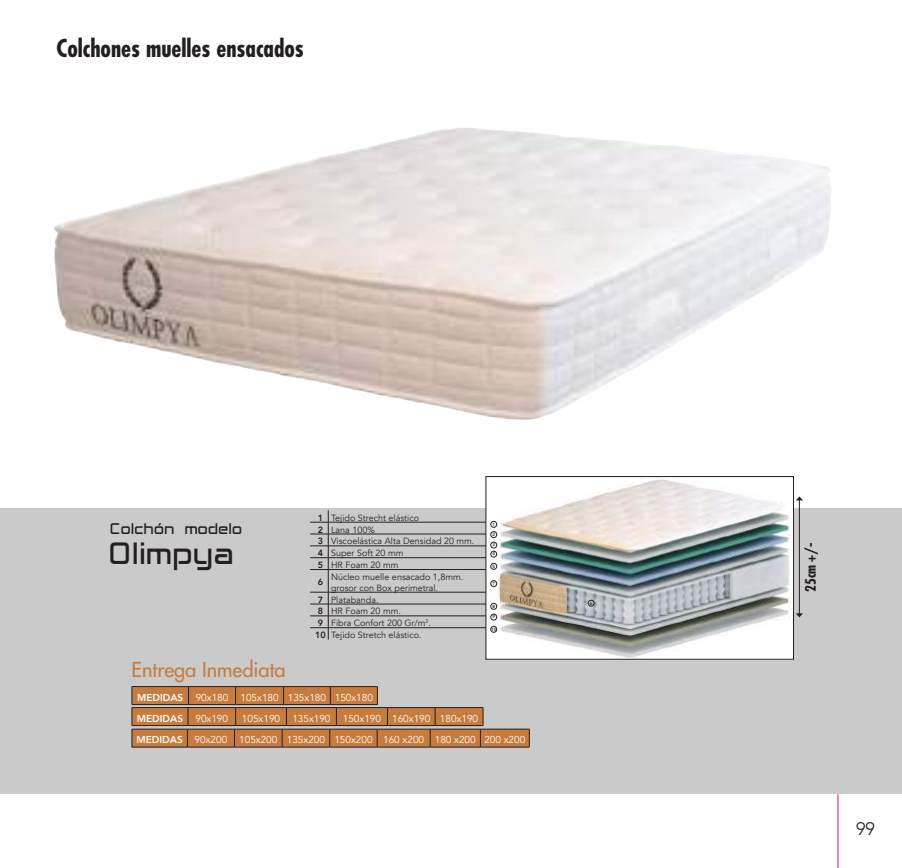
<style>
.page{position:relative;width:902px;height:868px;background:#fff}
.page>*{position:absolute;margin:0;border:0;box-sizing:border-box;transform-origin:0 0}
.t1{font:30px "Anita Semi square";color:#241f1f}
.t2{font:700 condensed 24px "Futura";color:#241f1f}
.t3{font:20px "Futura";color:#c77c3e}
.t4{font:300 18px "Avenir";color:#241f1f}
.t5{font:15px "Anita Semi square";color:#241f1f}
.t6{font:700 condensed 14px "Futura";color:#241f1f}
.t7{font:10px "Avenir";color:#fff}
.t8{font:800 10px "Avenir";color:#fff}
.t9{font:9px/11.8px "Avenir";color:#241f1f}
.t10{font:800 9px "Avenir";color:#241f1f}
.t11{font:800 4.5px/9.1px "Avenir";color:#241f1f}
.s1{font-weight:800}
.s2{font-weight:400}
</style>
<div class="page">
<hr style="left:837px;top:794px;width:1px;height:73px;background:#d4117f">
<div style="left:0;top:508px;width:901px;height:286px;background:#cbcacb"></div>
<hr style="left:328px;top:522px;width:158px;height:1px;background:#241f1f">
<hr style="left:328px;top:533px;width:158px;height:1px;background:#241f1f">
<hr style="left:328px;top:545px;width:158px;height:1px;background:#241f1f">
<hr style="left:328px;top:557px;width:158px;height:1px;background:#241f1f">
<hr style="left:328px;top:569px;width:158px;height:1px;background:#241f1f">
<hr style="left:328px;top:592px;width:158px;height:1px;background:#241f1f">
<hr style="left:328px;top:603px;width:158px;height:1px;background:#241f1f">
<hr style="left:328px;top:615px;width:158px;height:1px;background:#241f1f">
<hr style="left:328px;top:627px;width:158px;height:1px;background:#241f1f">
<svg style="left:310px;top:510px;width:19px;height:129px"></svg>
<img style="left:487px;top:479px;width:305px;height:178px">
<div style="left:485px;top:476px;width:309px;height:183px;border:1px solid #241f1f"></div>
<img style="left:54px;top:128px;width:777px;height:292px">
<hr style="left:799px;top:500px;width:1px;height:114px;background:#241f1f">
<svg style="left:796px;top:496px;width:7px;height:4px"></svg>
<svg style="left:796px;top:613px;width:7px;height:4px"></svg>
<svg style="left:490px;top:521px;width:6px;height:36px"></svg>
<svg style="left:490px;top:563px;width:6px;height:6px"></svg>
<svg style="left:588px;top:600px;width:6px;height:6px"></svg>
<svg style="left:490px;top:580px;width:6px;height:6px"></svg>
<svg style="left:490px;top:603px;width:6px;height:17px"></svg>
<svg style="left:490px;top:626px;width:6px;height:6px"></svg>
<svg style="left:132px;top:686px;width:398px;height:61px"></svg>
<hr style="left:132px;top:725px;width:56px;height:1px;background:#241f1f">
<hr style="left:188px;top:725px;width:47px;height:1px;background:#241f1f">
<hr style="left:235px;top:725px;width:51px;height:1px;background:#241f1f">
<hr style="left:286px;top:725px;width:50px;height:1px;background:#241f1f">
<hr style="left:336px;top:725px;width:51px;height:1px;background:#241f1f">
<hr style="left:387px;top:725px;width:48px;height:1px;background:#241f1f">
<hr style="left:435px;top:725px;width:48px;height:1px;background:#241f1f">
<h2 class="t2" style="left:56px;top:33px;width:249px">Colchones muelles ensacados</h2>
<h3 class="t5" style="left:111px;top:519px;width:134px">Colchón modelo</h3>
<p class="t9" style="left:318px;top:512px;width:158px"><span class="s1">1</span> Tejido Strecht elástico<br><span class="s1">2</span> Lana 100%<br><span class="s1">3</span> Viscoelástica Alta Densidad 20 mm.<br><span class="s1">4</span> Super Soft 20 mm<br><span class="s1">5</span> HR Foam 20 mm</p>
<p class="t10" style="left:318px;top:575px;width:7px">6</p>
<p class="t9" style="left:331px;top:571px;width:134px;line-height:10.8px">Núcleo muelle ensacado 1,8mm. grosor con Box perimetral.</p>
<p class="t9" style="left:315px;top:593px;width:117px"><span class="s1">7</span> Platabanda.<br><span class="s1">8</span> HR Foam 20 mm.<br><span class="s1">9</span> Fibra Confort 200 Gr/m<sup>2</sup>.<br><span class="s1">10</span> Tejido Stretch elástico.</p>
<h1 class="t1" style="left:111px;top:535px;width:126px">Olimpya</h1>
<p class="t11" style="left:492px;top:519px;width:4px">1</p>
<p class="t11" style="left:492px;top:529px;width:4px">2</p>
<p class="t11" style="left:492px;top:540px;width:4px">3<br>4</p>
<p class="t11" style="left:492px;top:561px;width:4px">5</p>
<p class="t11" style="left:492px;top:578px;width:4px">7</p>
<p class="t11" style="left:492px;top:601px;width:4px">8</p>
<p class="t11" style="left:492px;top:612px;width:4px">9</p>
<p class="t11" style="left:491px;top:624px;width:7px">10</p>
<h3 class="t3" style="left:132px;top:657px;width:155px">Entrega Inmediata</h3>
<p class="t7" style="left:137px;top:691px;width:237px"><span class="s1">MEDIDAS</span> 90x180 105x180 135x180 150x180</p>
<p class="t7" style="left:136px;top:733px;width:390px"><span class="s1">MEDIDAS</span> 90x200 105x200 135x200 150x200 160 x200 180 x200 200 x200</p>
<p class="t8" style="left:137px;top:710px;width:93px">MEDIDAS <span class="s2">90x190</span></p>
<p class="t7" style="left:242px;top:712px;width:238px">105x190 135x190 150x190 160x190 180x190</p>
<p class="t11" style="left:589px;top:598px;width:4px">6</p>
<h3 class="t6" style="left:801px;top:592px;width:51px;rotate:-90deg">25cm +/-</h3>
<h3 class="t4" style="left:856px;top:818px;width:20px">99</h3>
</div>
